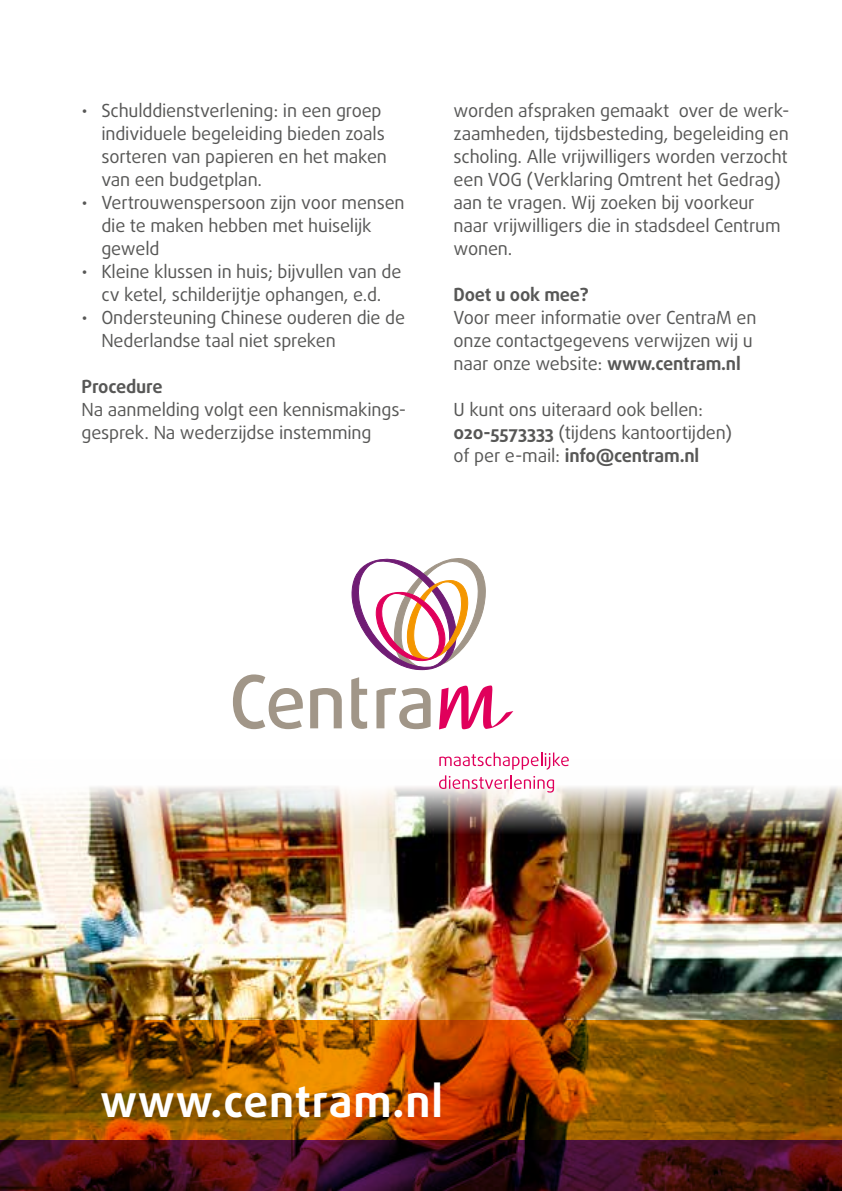
<style>
.page{position:relative;width:842px;height:1191px;background:#fff}
.page>*{position:absolute;margin:0;border:0;box-sizing:border-box;transform-origin:0 0}
.t1{font:700 44px "Daxline OT";letter-spacing:.02em;color:#fff}
.t2{font:18px/23px "Daxline OT";letter-spacing:-.01em;color:#575756}
.t3{font:700 18px "Daxline OT";letter-spacing:-.01em;color:#575756}
.s1{font-weight:700}
</style>
<div class="page">
<img style="left:0;top:769px;width:842px;height:251px">
<svg style="left:0;top:1140px;width:842px;height:51px;background:#3d0b1a"></svg>
<svg style="left:0;top:1020px;width:842px;height:120px;background:#924d00"></svg>
<svg style="left:439px;top:752px;width:130px;height:17px"></svg>
<svg style="left:439px;top:775px;width:115px;height:17px"></svg>
<svg style="left:351px;top:558px;width:135px;height:112px"></svg>
<svg style="left:439px;top:685px;width:74px;height:44px"></svg>
<svg style="left:233px;top:674px;width:70px;height:55px"></svg>
<svg style="left:310px;top:688px;width:32px;height:40px"></svg>
<svg style="left:351px;top:677px;width:16px;height:52px"></svg>
<svg style="left:376px;top:688px;width:55px;height:41px"></svg>
<p class="t2" style="left:101px;top:99px;width:287px;text-indent:-20px">• Schulddienstverlening: in een groep individuele begeleiding bieden zoals sorteren van papieren en het maken van een budgetplan.</p>
<p class="t2" style="left:101px;top:191px;width:305px;text-indent:-20px">• Vertrouwenspersoon zijn voor mensen die te maken hebben met huiselijk geweld</p>
<p class="t2" style="left:82px;top:260px;width:321px;text-align:center">• Kleine klussen in huis; bijvullen van de cv ketel, schilderijtje ophangen, e.d.</p>
<p class="t2" style="left:101px;top:306px;width:305px;text-indent:-20px">• Ondersteuning Chinese ouderen die de<br>Nederlandse taal niet spreken</p>
<p class="t3" style="left:82px;top:375px;width:83px">Procedure</p>
<p class="t2" style="left:82px;top:398px;width:326px">Na aanmelding volgt een kennismakings&shy;gesprek. Na wederzijdse instemming</p>
<p class="t2" style="left:454px;top:99px;width:337px">worden afspraken gemaakt over de werk&shy;zaamheden, tijdsbesteding, begeleiding en scholing. Alle vrijwilligers worden verzocht een VOG (Verklaring Omtrent het Gedrag) aan te vragen. Wij zoeken bij voorkeur naar vrijwilligers die in stadsdeel Centrum wonen.</p>
<p class="t3" style="left:454px;top:283px;width:137px">Doet u ook mee?</p>
<p class="t2" style="left:454px;top:306px;width:304px">Voor meer informatie over CentraM en onze contactgegevens verwijzen wij u naar onze website: <span class="s1">www.centram.nl</span></p>
<p class="t2" style="left:454px;top:398px;width:280px">U kunt ons uiteraard ook bellen:<br><span class="s1">020-5573333</span> (tijdens kantoortijden) of per e-mail: <span class="s1">info@centram.nl</span></p>
<h1 class="t1" style="left:100px;top:1074px;width:344px">www.centram.nl</h1>
</div>
